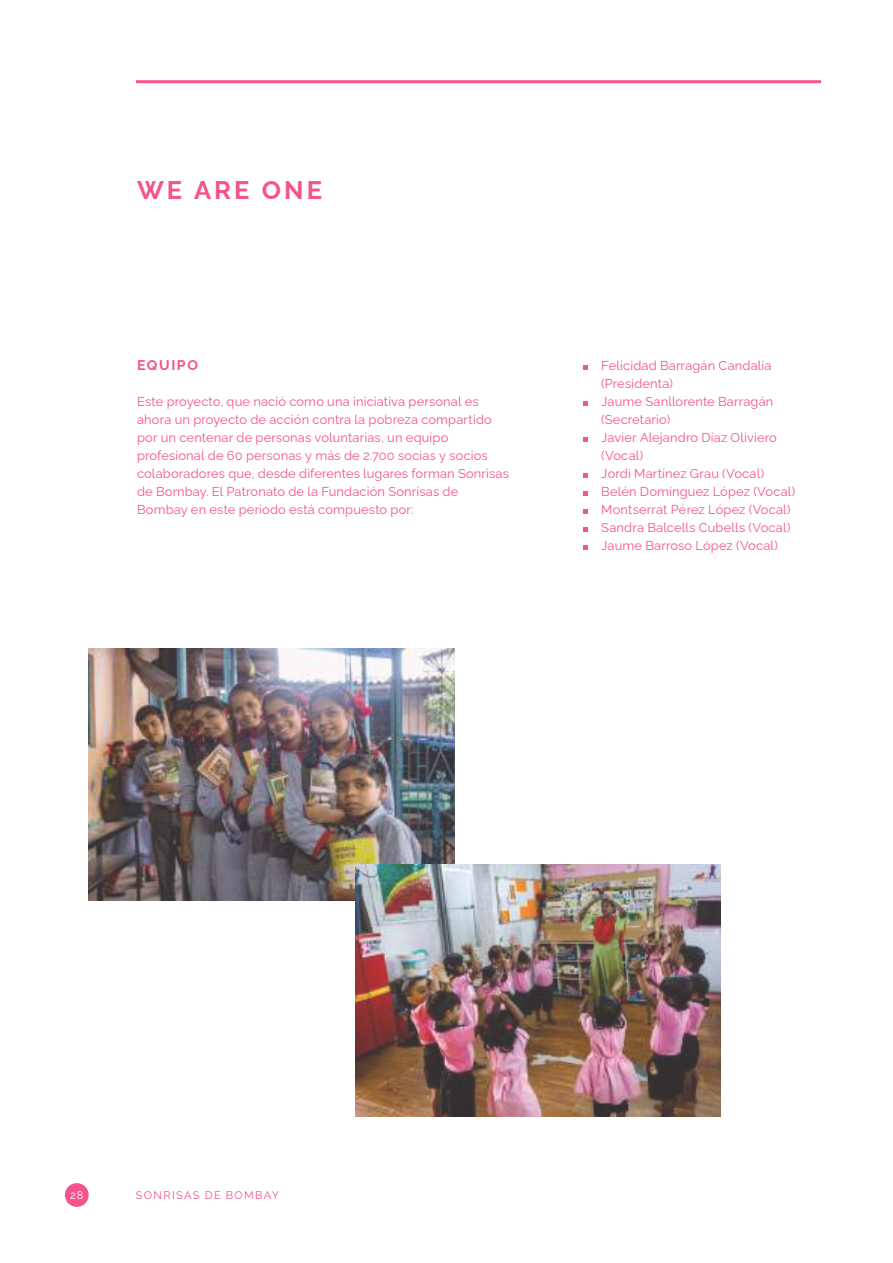
<style>
.page{position:relative;width:893px;height:1263px;background:#fff}
.page>*{position:absolute;margin:0;border:0;box-sizing:border-box;transform-origin:0 0}
.t1{font:700 25.5px "Raleway";letter-spacing:.12em;color:#f4538e}
.t2{font:700 14.1px "Raleway";letter-spacing:.11em;color:#f4538e}
.t3{font:12.9px/18px "Raleway";letter-spacing:.01em;color:#f4538e}
.t4{font:11.1px "Raleway";letter-spacing:.115em;color:#f4538e}
.t5{font:11.1px "Raleway";color:#fff}
</style>
<div class="page">
<svg style="left:583px;top:365px;width:5px;height:5px"></svg>
<svg style="left:583px;top:401px;width:5px;height:5px"></svg>
<svg style="left:583px;top:437px;width:5px;height:5px"></svg>
<svg style="left:583px;top:509px;width:5px;height:5px"></svg>
<svg style="left:583px;top:491px;width:5px;height:5px"></svg>
<svg style="left:583px;top:473px;width:5px;height:5px"></svg>
<svg style="left:583px;top:545px;width:5px;height:5px"></svg>
<svg style="left:583px;top:527px;width:5px;height:5px"></svg>
<img style="left:89px;top:649px;width:365px;height:252px">
<img style="left:355px;top:865px;width:366px;height:252px">
<div style="left:65px;top:1183px;width:24px;height:24px;background:#f4538e;border-radius:50%"></div>
<hr style="left:136px;top:80px;width:685px;height:3px;background:#f4538e">
<h1 class="t1" style="left:137px;top:169px;width:186px">WE ARE ONE</h1>
<p class="t2" style="left:137px;top:353px;width:62px">EQUIPO</p>
<p class="t3" style="left:137px;top:391px;width:373px">Este proyecto, que nació como una iniciativa personal es ahora un proyecto de acción contra la pobreza compartido por un centenar de personas voluntarias, un equipo profesional de 60 personas y más de 2.700 socias y socios colaboradores que, desde diferentes lugares forman Sonrisas de Bombay. El Patronato de la Fundación Sonrisas de Bombay en este periodo está compuesto por:</p>
<p class="t3" style="left:601px;top:355px;width:195px">Felicidad Barragán Candalia (Presidenta)<br>Jaume Sanllorente Barragán (Secretario)<br>Javier Alejandro Díaz Oliviero (Vocal)<br>Jordi Martínez Grau (Vocal)<br>Belén Domínguez López (Vocal)<br>Montserrat Pérez López (Vocal)<br>Sandra Balcells Cubells (Vocal)<br>Jaume Barroso López (Vocal)</p>
<p class="t5" style="left:70px;top:1186px;width:15px">28</p>
<p class="t4" style="left:136px;top:1186px;width:145px">SONRISAS DE BOMBAY</p>
</div>
